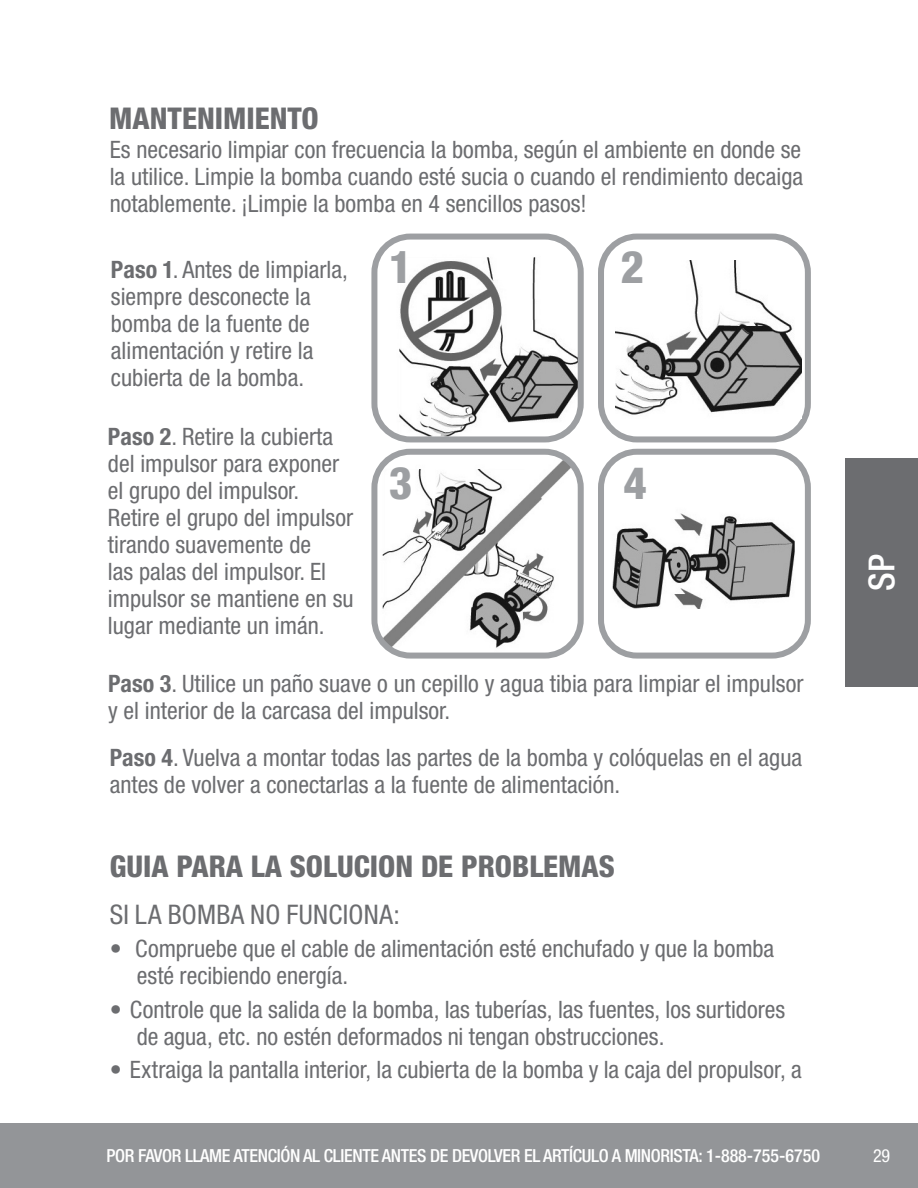
<style>
.page{position:relative;width:918px;height:1188px;background:#fff}
.page>*{position:absolute;margin:0;border:0;box-sizing:border-box;transform-origin:0 0}
.body{font:800 condensed 45px "Helvetica Neue LT Std";color:#9d9fa2}
.t1{font:500 condensed 36px "Helvetica Neue LT Std";color:#fff}
.t2{font:800 condensed 30px "Helvetica Neue LT Std";color:#6c6d70}
.subhead{font:condensed 27px "Helvetica Neue LT Std";letter-spacing:.01em;color:#6c6d70}
.t3{font:condensed 24px/27px "Helvetica Neue LT Std";color:#6c6d70}
.t4{font:500 condensed 18px "Helvetica Neue LT Std";letter-spacing:-.02em;color:#fff}
.t5{font:condensed 18px "Helvetica Neue LT Std";color:#fff}
.s1{font-weight:700}
</style>
<div class="page">
<div style="left:845px;top:458px;width:73px;height:229px;background:#6c6d70"></div>
<div style="left:0;top:1124px;width:918px;height:64px;background:#939598"></div>
<img style="left:378px;top:456px;width:199px;height:196px">
<img style="left:391px;top:249px;width:186px;height:186px">
<div style="left:371px;top:234px;width:213px;height:208px;border:6px solid #9d9fa2;border-radius:36px"></div>
<div style="left:598px;top:234px;width:213px;height:208px;border:6px solid #9d9fa2;border-radius:36px"></div>
<div style="left:371px;top:449px;width:213px;height:210px;border:6px solid #9d9fa2;border-radius:36px"></div>
<div style="left:598px;top:449px;width:213px;height:210px;border:6px solid #9d9fa2;border-radius:36px"></div>
<img style="left:612px;top:513px;width:183px;height:96px">
<img style="left:615px;top:261px;width:186px;height:154px">
<p class="t2" style="left:109px;top:100px;width:211px">MANTENIMIENTO</p>
<p class="t3" style="left:110px;top:136px;width:695px;text-align:justify">Es necesario limpiar con frecuencia la bomba, según el ambiente en donde se la utilice. Limpie la bomba cuando esté sucia o cuando el rendimiento decaiga notablemente. ¡Limpie la bomba en 4 sencillos pasos!</p>
<p class="body" style="left:389px;top:239px;width:25px">1</p>
<p class="body" style="left:620px;top:239px;width:25px">2</p>
<p class="t3" style="left:111px;top:256px;width:238px"><span class="s1">Paso 1</span>. Antes de limpiarla, siempre desconecte la bomba de la fuente de alimentación y retire la cubierta de la bomba.</p>
<p class="t3" style="left:108px;top:423px;width:247px"><span class="s1">Paso 2</span>. Retire la cubierta del impulsor para exponer el grupo del impulsor.<br>Retire el grupo del impulsor tirando suavemente de<br>las palas del impulsor. El impulsor se mantiene en su lugar mediante un imán.</p>
<p class="t3" style="left:108px;top:670px;width:697px"><span class="s1">Paso 3</span>. Utilice un paño suave o un cepillo y agua tibia para limpiar el impulsor y el interior de la carcasa del impulsor.</p>
<p class="t3" style="left:110px;top:744px;width:694px"><span class="s1">Paso 4</span>. Vuelva a montar todas las partes de la bomba y colóquelas en el agua antes de volver a conectarlas a la fuente de alimentación.</p>
<p class="body" style="left:389px;top:456px;width:25px">3</p>
<p class="body" style="left:623px;top:456px;width:25px">4</p>
<p class="t2" style="left:110px;top:848px;width:507px">GUIA PARA LA SOLUCION DE PROBLEMAS</p>
<p class="subhead" style="left:110px;top:899px;width:292px">SI LA BOMBA NO FUNCIONA:</p>
<p class="t3" style="left:137px;top:935px;width:639px;text-indent:-27px">• Compruebe que el cable de alimentación esté enchufado y que la bomba esté recibiendo energía.</p>
<p class="t3" style="left:137px;top:996px;width:650px;text-indent:-27px">• Controle que la salida de la bomba, las tuberías, las fuentes, los surtidores de agua, etc. no estén deformados ni tengan obstrucciones.</p>
<p class="t3" style="left:110px;top:1056px;width:693px">• Extraiga la pantalla interior, la cubierta de la bomba y la caja del propulsor, a</p>
<h2 class="t1" style="left:860px;top:591px;width:38px;rotate:-90deg">SP</h2>
<p class="t4" style="left:107px;top:1145px;width:715px">POR FAVOR LLAME ATENCIÓN AL CLIENTE ANTES DE DEVOLVER EL ARTÍCULO A MINORISTA: 1-888-755-6750</p>
<p class="t5" style="left:873px;top:1145px;width:19px">29</p>
</div>
